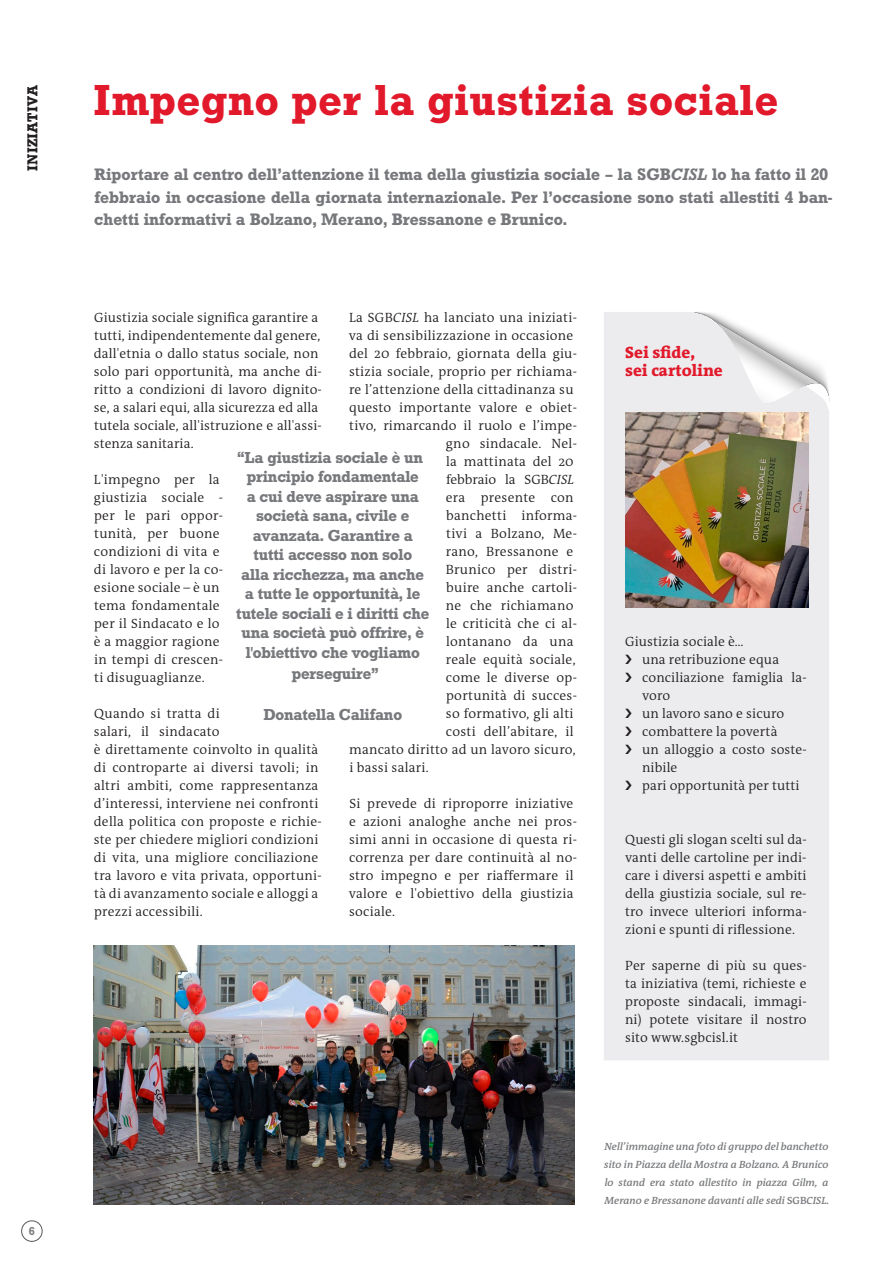
<style>
.page{position:relative;width:893px;height:1263px;background:#fff}
.page>*{position:absolute;margin:0;border:0;box-sizing:border-box;transform-origin:0 0}
.t1{font:500 45px "Roctus TOT";letter-spacing:.02em;color:#e2192b}
.t2{font:500 17.25px/22.5px "Roctus TOT";color:#76787b}
.t3{font:500 16.5px/19.5px "Roctus TOT";letter-spacing:-.01em;color:#76787b;text-align:center}
.t4{font:800 16.5px/18px "The Antiqua B W8";color:#e2192b}
.t5{font:500 15px "Roctus TOT";letter-spacing:.02em;color:#231f20}
.t6{font:300 13.5px/18px "The Antiqua B W4";letter-spacing:.02em;color:#231f20}
.t7{font:300 13.5px "The Antiqua B W4";color:#231f20}
.t8{font:500 12px "Roctus TOT";color:#808285}
.t9{font:italic 600 10.5px/18px "The Antiqua B W6";color:#76787b;text-align:justify}
.s1{font-style:italic}
.s2{font-style:normal}
</style>
<div class="page">
<img style="left:94px;top:945px;width:480px;height:259px">
<div style="left:604px;top:312px;width:225px;height:748px;background:#ececee"></div>
<svg style="left:694px;top:312px;width:135px;height:98px"></svg>
<img style="left:625px;top:412px;width:183px;height:196px">
<div style="left:21px;top:1220px;width:22px;height:22px;border:1px solid #57585a;border-radius:50%"></div>
<svg style="left:625px;top:655px;width:11px;height:10px"></svg>
<svg style="left:625px;top:673px;width:11px;height:10px"></svg>
<svg style="left:625px;top:709px;width:11px;height:10px"></svg>
<svg style="left:625px;top:727px;width:11px;height:10px"></svg>
<svg style="left:625px;top:745px;width:11px;height:10px"></svg>
<svg style="left:625px;top:781px;width:11px;height:10px"></svg>
<p class="t5" style="left:24px;top:171px;width:87px;rotate:-90deg">INIZIATIVA</p>
<p class="t8" style="left:29px;top:1224px;width:7px">6</p>
<h1 class="t1" style="left:94px;top:74px;width:686px">Impegno per la giustizia sociale</h1>
<p class="t2" style="left:94px;top:163px;width:739px">Riportare al centro dell’attenzione il tema della giustizia sociale – la SGB<span class="s1">CISL</span> lo ha fatto il 20 febbraio in occasione della giornata internazionale. Per l’occasione sono stati allestiti 4 ban&shy;chetti informativi a Bolzano, Merano, Bressanone e Brunico.</p>
<p class="t6" style="left:349px;top:309px;width:229px">La SGB<span class="s1">CISL</span> ha lanciato una iniziati-</p>
<p class="t6" style="left:349px;top:327px;width:226px">va di sensibilizzazione in occasione</p>
<p class="t6" style="left:349px;top:345px;width:229px">del 20 febbraio, giornata della giu-</p>
<p class="t6" style="left:349px;top:363px;width:229px">stizia sociale, proprio per richiama-</p>
<p class="t6" style="left:349px;top:381px;width:226px">re l’attenzione della cittadinanza su</p>
<p class="t6" style="left:349px;top:399px;width:229px">questo importante valore e obiet-</p>
<p class="t6" style="left:349px;top:417px;width:229px">tivo, rimarcando il ruolo e l’impe-</p>
<p class="t6" style="left:446px;top:435px;width:133px">gno sindacale. Nel-</p>
<p class="t6" style="left:446px;top:453px;width:129px">la mattinata del 20</p>
<p class="t7" style="left:446px;top:471px;width:130px">febbraio la SGB<span class="s1">CISL</span></p>
<p class="t6" style="left:446px;top:489px;width:129px">era presente con</p>
<p class="t6" style="left:446px;top:507px;width:132px">banchetti informa-</p>
<p class="t6" style="left:446px;top:525px;width:132px">tivi a Bolzano, Me-</p>
<p class="t6" style="left:446px;top:543px;width:129px">rano, Bressanone e</p>
<p class="t6" style="left:446px;top:561px;width:132px">Brunico per distri-</p>
<p class="t6" style="left:446px;top:579px;width:132px">buire anche cartoli-</p>
<p class="t6" style="left:446px;top:597px;width:129px">ne che richiamano</p>
<p class="t6" style="left:446px;top:615px;width:132px">le criticità che ci al-</p>
<p class="t6" style="left:446px;top:633px;width:129px">lontanano da una</p>
<p class="t6" style="left:446px;top:651px;width:131px">reale equità sociale,</p>
<p class="t6" style="left:446px;top:669px;width:133px">come le diverse op-</p>
<p class="t6" style="left:446px;top:687px;width:132px">portunità di succes-</p>
<p class="t6" style="left:446px;top:705px;width:129px">so formativo, gli alti</p>
<p class="t6" style="left:446px;top:723px;width:129px">costi dell’abitare, il</p>
<p class="t6" style="left:349px;top:741px;width:228px">mancato diritto ad un lavoro sicuro,</p>
<p class="t6" style="left:349px;top:759px;width:81px">i bassi salari.</p>
<p class="t6" style="left:349px;top:795px;width:230px">Si prevede di riproporre iniziative e azioni analoghe anche nei pros&shy;simi anni in occasione di questa ri&shy;correnza per dare continuità al no&shy;stro impegno e per riaffermare il valore e l'obiettivo della giustizia sociale.</p>
<p class="t6" style="left:94px;top:309px;width:229px">Giustizia sociale significa garantire a tutti, indipendentemente dal genere, dall'etnia o dallo status sociale, non solo pari opportunità, ma anche di&shy;ritto a condizioni di lavoro dignito&shy;se, a salari equi, alla sicurezza ed alla tutela sociale, all'istruzione e all'assi&shy;stenza sanitaria.</p>
<p class="t6" style="left:94px;top:471px;width:131px">L'impegno per la giustizia sociale - per le pari oppor&shy;tunità, per buone condizioni di vita e di lavoro e per la co&shy;esione sociale – è un tema fondamentale per il Sindacato e lo è a maggior ragione in tempi di crescen&shy;ti disuguaglianze.</p>
<p class="t6" style="left:94px;top:705px;width:229px">Quando si tratta di<br>salari, il sindacato<br>è direttamente coinvolto in qualità di controparte ai diversi tavoli; in altri ambiti, come rappresentanza d’interessi, interviene nei confronti della politica con proposte e richie&shy;ste per chiedere migliori condizioni di vita, una migliore conciliazione tra lavoro e vita privata, opportuni&shy;tà di avanzamento sociale e alloggi a prezzi accessibili.</p>
<p class="t3" style="left:236px;top:447px;width:194px">“La giustizia sociale è un principio fondamentale<br>a cui deve aspirare una società sana, civile e avanzata. Garantire a tutti accesso non solo<br>alla ricchezza, ma anche a tutte le opportunità, le tutele sociali e i diritti che una società può offrire, è l'obiettivo che vogliamo</p>
<p class="t3" style="left:292px;top:663px;width:88px">perseguire”</p>
<p class="t3" style="left:263px;top:705px;width:140px">Donatella Califano</p>
<p class="t4" style="left:625px;top:344px;width:99px">Sei sfide,<br>sei cartoline</p>
<p class="t6" style="left:642px;top:633px;width:166px;text-indent:-17px">Giustizia sociale è…<br>una retribuzione equa conciliazione famiglia la&shy;voro<br>un lavoro sano e sicuro combattere la povertà<br>un alloggio a costo soste&shy;nibile<br>pari opportunità per tutti</p>
<p class="t6" style="left:625px;top:831px;width:183px;text-align:justify">Questi gli slogan scelti sul da&shy;vanti delle cartoline per indi&shy;care i diversi aspetti e ambiti della giustizia sociale, sul re&shy;tro invece ulteriori informa&shy;zioni e spunti di riflessione.</p>
<p class="t6" style="left:625px;top:957px;width:183px;text-align:justify">Per saperne di più su ques&shy;ta iniziativa (temi, richieste e proposte sindacali, immagi&shy;ni) potete visitare il nostro sito www.sgbcisl.it</p>
<p class="t9" style="left:604px;top:1138px;width:226px">Nell’immagine una foto di gruppo del banchetto sito in Piazza della Mostra a Bolzano. A Brunico lo stand era stato allestito in piazza Gilm, a Merano e Bressanone davanti alle sedi <span class="s2">SGB</span>CISL.</p>
</div>
